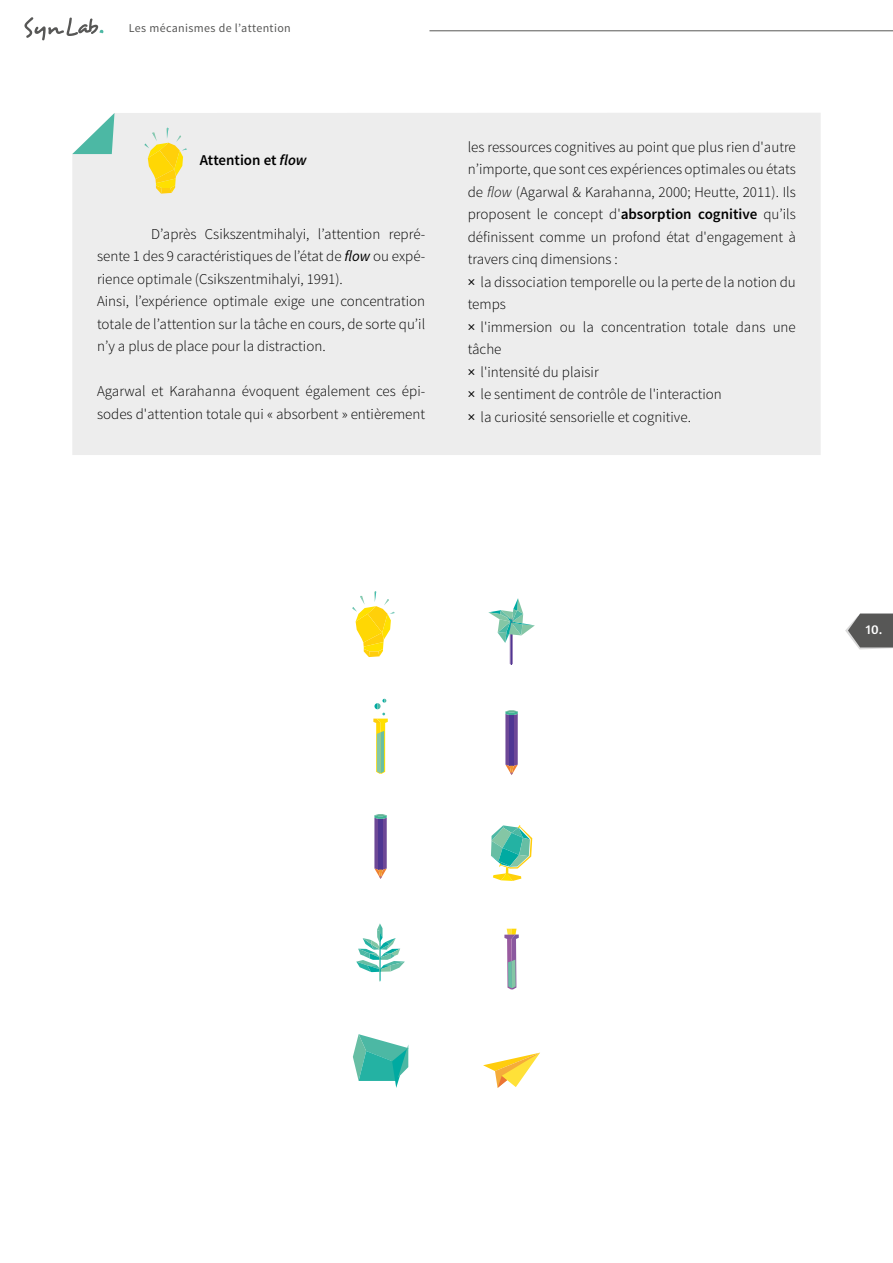
<style>
.page{position:relative;width:893px;height:1263px;background:#fff}
.page>*{position:absolute;margin:0;border:0;box-sizing:border-box;transform-origin:0 0}
.t1{font:300 15px/22.5px "Source Sans Pro";color:#000}
.t2{font:600 15px "Source Sans Pro";color:#000}
.t3{font:13.5px "Amaranth";color:#fff}
.t4{font:12px "Source Sans Pro";letter-spacing:.03em;color:#575756}
.s1{font-style:italic}
.s2{font-weight:400;font-style:italic}
.s3{font-weight:600}
.s4{font-weight:400}
</style>
<div class="page">
<svg style="left:24px;top:17px;width:80px;height:24px"></svg>
<hr style="left:429px;top:31px;width:464px;height:1px;background:#575756">
<svg style="left:845px;top:613px;width:48px;height:36px"></svg>
<div style="left:72px;top:113px;width:749px;height:342px;background:#ededed"></div>
<svg style="left:72px;top:113px;width:42px;height:41px"></svg>
<svg style="left:145px;top:128px;width:42px;height:66px"></svg>
<svg style="left:491px;top:825px;width:41px;height:56px"></svg>
<svg style="left:504px;top:929px;width:15px;height:60px"></svg>
<svg style="left:488px;top:598px;width:47px;height:67px"></svg>
<svg style="left:505px;top:710px;width:13px;height:65px"></svg>
<svg style="left:483px;top:1053px;width:57px;height:35px"></svg>
<svg style="left:374px;top:814px;width:13px;height:65px"></svg>
<svg style="left:356px;top:923px;width:49px;height:59px"></svg>
<svg style="left:353px;top:1034px;width:55px;height:54px"></svg>
<svg style="left:373px;top:699px;width:15px;height:75px"></svg>
<svg style="left:352px;top:591px;width:42px;height:66px"></svg>
<p class="t4" style="left:129px;top:20px;width:163px">Les mécanismes de l’attention</p>
<p class="t2" style="left:200px;top:151px;width:108px">Attention et <span class="s1">flow</span></p>
<p class="t1" style="left:97px;top:223px;width:330px;text-indent:54px">D’après Csikszentmihalyi, l’attention repré&shy;sente 1 des 9 caractéristiques de l’état de <span class="s2">flow</span> ou expé&shy;rience optimale (Csikszentmihalyi, 1991).<br>Ainsi, l’expérience optimale exige une concentration totale de l’attention sur la tâche en cours, de sorte qu’il n’y a plus de place pour la distraction.</p>
<p class="t1" style="left:97px;top:380px;width:330px">Agarwal et Karahanna évoquent également ces épi&shy;sodes d'attention totale qui « absorbent » entièrement</p>
<p class="t1" style="left:468px;top:135px;width:330px">les ressources cognitives au point que plus rien d'autre n’importe, que sont ces expériences optimales ou états de <span class="s1">flow</span> (Agarwal &amp; Karahanna, 2000; Heutte, 2011). Ils proposent le concept d'<span class="s3">absorption cognitive</span> qu’ils définissent comme un profond état d'engagement à travers cinq dimensions :<br><span class="s4">×</span> la dissociation temporelle ou la perte de la notion du temps<br><span class="s4">×</span> l'immersion ou la concentration totale dans une tâche<br><span class="s4">×</span> l'intensité du plaisir<br><span class="s4">×</span> le sentiment de contrôle de l'interaction<br><span class="s4">×</span> la curiosité sensorielle et cognitive.</p>
<p class="t3" style="left:866px;top:622px;width:18px">10.</p>
</div>
